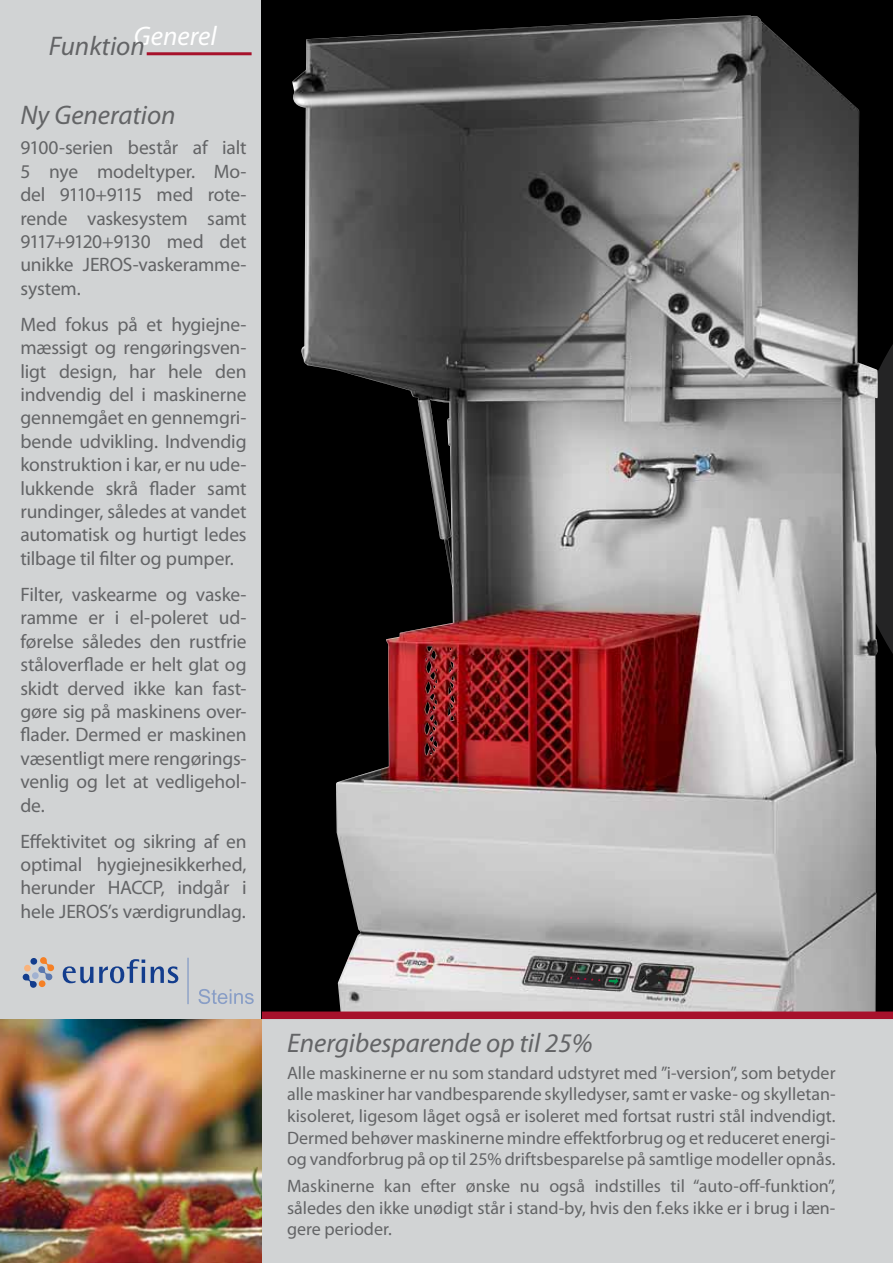
<style>
.page{position:relative;width:893px;height:1263px;background:#d1d3d4}
.page>*{position:absolute;margin:0;border:0;box-sizing:border-box;transform-origin:0 0}
.t1{font:italic 27px "Myriad Pro";color:#636466}
.t2{font:italic 27px "Myriad Pro";color:#fff}
.t3{font:19.5px/23.4px "Myriad Pro";letter-spacing:-.01em;color:#636466;text-align:justify}
.t4{font:18px/21.6px "Myriad Pro";color:#636466;text-align:justify}
</style>
<div class="page">
<div style="left:262px;top:0;width:631px;height:1018px;background:#000"></div>
<img style="left:0;top:1019px;width:262px;height:244px">
<svg style="left:198px;top:989px;width:56px;height:15px"></svg>
<svg style="left:23px;top:957px;width:31px;height:31px"></svg>
<div style="left:39px;top:980px;width:6px;height:7px;background:#f58025;border-radius:50%"></div>
<div style="left:24px;top:965px;width:7px;height:6px;background:#f9b37c;border-radius:50%"></div>
<div style="left:30px;top:958px;width:7px;height:7px;background:#133d8d;border-radius:50%"></div>
<svg style="left:63px;top:966px;width:30px;height:17px"></svg>
<svg style="left:99px;top:959px;width:46px;height:24px"></svg>
<svg style="left:151px;top:966px;width:27px;height:17px"></svg>
<hr style="left:187px;top:958px;width:2px;height:46px;background:#899ec6">
<svg style="left:878px;top:344px;width:15px;height:310px;background:#212121"></svg>
<img style="left:292px;top:15px;width:586px;height:996px">
<svg style="left:609px;top:978px;width:9px;height:7px"></svg>
<svg style="left:569px;top:976px;width:32px;height:5px"></svg>
<div style="left:262px;top:1011px;width:631px;height:8px;background:#a7112b"></div>
<hr style="left:147px;top:52px;width:105px;height:3px;background:#a7112b">
<h1 class="t2" style="left:134px;top:19px;width:84px">Generel</h1>
<h1 class="t1" style="left:49px;top:29px;width:97px">Funktion</h1>
<h1 class="t1" style="left:20px;top:99px;width:157px">Ny Generation</h1>
<p class="t3" style="left:20px;top:136px;width:228px">9100-serien består af ialt 5 nye modeltyper. Mo&shy;del 9110+9115 med rote&shy;rende vaskesystem samt 9117+9120+9130 med det unikke JEROS-vaskeramme&shy;system.</p>
<p class="t3" style="left:20px;top:312px;width:228px">Med fokus på et hygiejne&shy;mæssigt og rengøringsven&shy;ligt design, har hele den indvendig del i maskinerne gennemgået en gennemgri&shy;bende udvikling. Indvendig konstruktion i kar, er nu ude&shy;lukkende skrå flader samt rundinger, således at vandet automatisk og hurtigt ledes tilbage til filter og pumper.</p>
<p class="t3" style="left:20px;top:582px;width:228px">Filter, vaskearme og vaske&shy;ramme er i el-poleret ud&shy;førelse således den rustfrie ståloverflade er helt glat og skidt derved ikke kan fast&shy;gøre sig på maskinens over&shy;flader. Dermed er maskinen væsentligt mere rengørings&shy;venlig og let at vedligehol&shy;de.</p>
<p class="t3" style="left:20px;top:829px;width:228px">Effektivitet og sikring af en optimal hygiejnesikkerhed, herunder HACCP, indgår i hele JEROS’s værdigrundlag.</p>
<h1 class="t1" style="left:287px;top:1026px;width:307px">Energibesparende op til 25%</h1>
<p class="t4" style="left:287px;top:1062px;width:550px">Alle maskinerne er nu som standard udstyret med ”i-version”, som betyder alle maskiner har vandbesparende skylledyser, samt er vaske- og skylletan&shy;kisoleret, ligesom låget også er isoleret med fortsat rustri stål indvendigt.<br>Dermed behøver maskinerne mindre effektforbrug og et reduceret energi&shy;og vandforbrug på op til 25% driftsbesparelse på samtlige modeller opnås.</p>
<p class="t4" style="left:287px;top:1175px;width:550px">Maskinerne kan efter ønske nu også indstilles til “auto-off-funktion”, således den ikke unødigt står i stand-by, hvis den f.eks ikke er i brug i læn&shy;gere perioder.</p>
</div>
